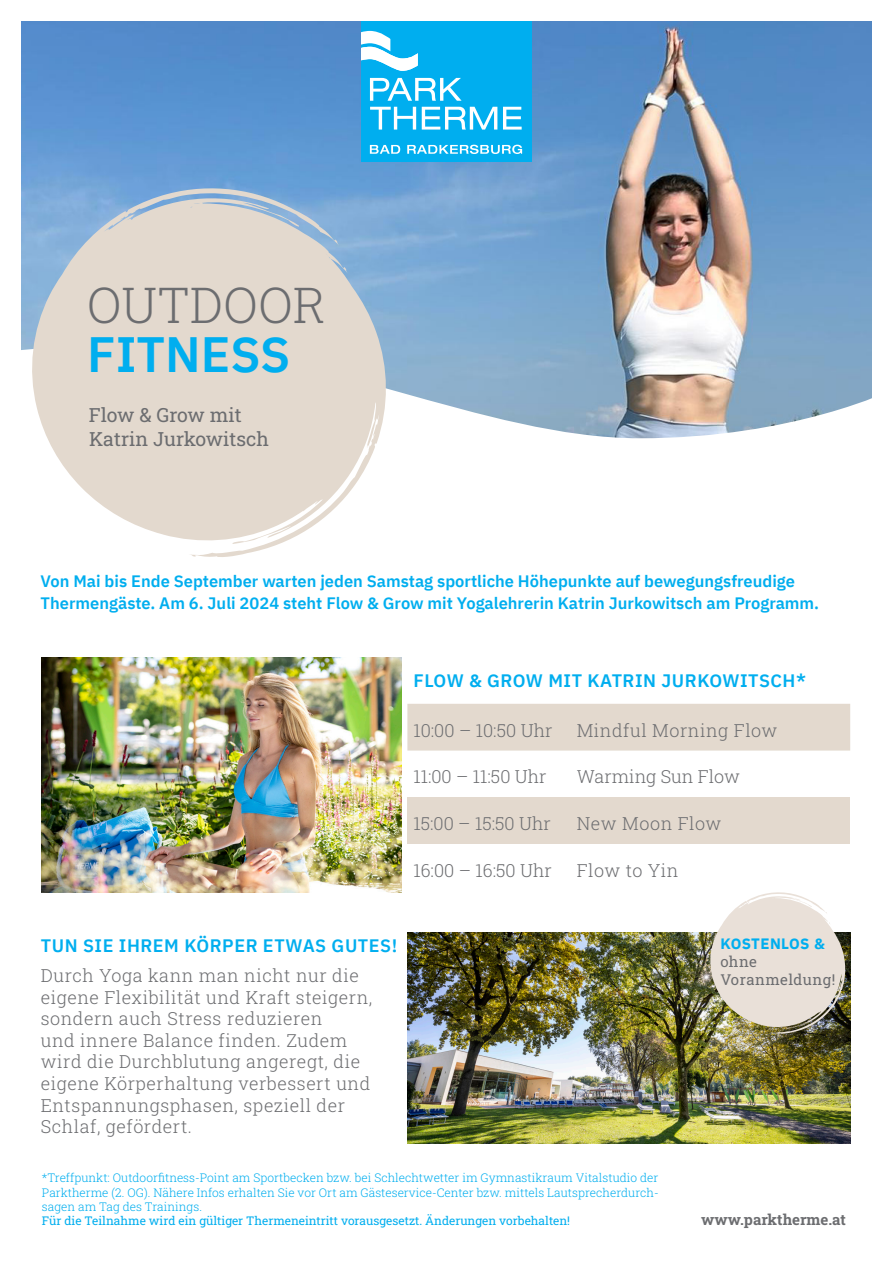
<style>
.page{position:relative;width:893px;height:1263px;background:#fff}
.page>*{position:absolute;margin:0;border:0;box-sizing:border-box;transform-origin:0 0}
.Headline_Grau{font:300 49.5px "Roboto Slab";color:#6c6d70}
.Headline_Blau{font:600 49.5px "IBM Plex Sans";color:#00aeef}
.Subheadline_Grau{font:19.5px/24px "Roboto Slab";color:#6c6d70}
.t1{font:300 18px/21.6px "Roboto Slab";letter-spacing:.03em;color:#6c6d70}
.t2{font:300 18px "Roboto Slab";color:#6c6d70}
.t3{font:600 18px "IBM Plex Sans";letter-spacing:.03em;color:#00aeef}
.Einleitungstext_lang_Blau{font:600 16.5px/22.5px "IBM Plex Sans";color:#00aeef}
.t4{font:700 15px "Roboto Slab";color:#6c6d70}
.t5{font:15px/18px "Roboto Slab";letter-spacing:.03em;color:#6c6d70}
.t6{font:700 15px "IBM Plex Sans";letter-spacing:.025em;color:#00aeef}
.t7{font:300 12px/14.4px "Roboto Slab";color:#00aeef}
.s1{font-weight:400}
</style>
<div class="page">
<img style="left:21px;top:21px;width:851px;height:323px">
<div style="left:361px;top:21px;width:170px;height:141px;background:#00aeef"></div>
<svg style="left:361px;top:31px;width:57px;height:40px"></svg>
<svg style="left:370px;top:145px;width:152px;height:9px"></svg>
<svg style="left:370px;top:78px;width:92px;height:23px"></svg>
<svg style="left:370px;top:107px;width:152px;height:23px"></svg>
<svg style="left:21px;top:344px;width:851px;height:95px"></svg>
<svg style="left:32px;top:188px;width:354px;height:369px;background:#d9d8d6"></svg>
<img style="left:407px;top:933px;width:443px;height:211px">
<img style="left:42px;top:657px;width:359px;height:235px">
<img style="left:710px;top:892px;width:136px;height:142px">
<div style="left:407px;top:704px;width:443px;height:46px;background:#e3d9ce"></div>
<div style="left:407px;top:797px;width:164px;height:47px;background:#e3d9ce"></div>
<div style="left:571px;top:797px;width:279px;height:47px;background:#e3d9ce"></div>
<p class="Headline_Grau" style="left:87px;top:271px;width:240px">OUTDOOR</p>
<p class="Headline_Blau" style="left:87px;top:316px;width:205px">FITNESS</p>
<p class="Subheadline_Grau" style="left:89px;top:402px;width:181px">Flow &amp; Grow mit<br>Katrin Jurkowitsch</p>
<p class="Einleitungstext_lang_Blau" style="left:41px;top:568px;width:780px">Von Mai bis Ende September warten jeden Samstag sportliche Höhepunkte auf bewegungsfreudige<br>Thermengäste. Am 6. Juli 2024 steht Flow &amp; Grow mit Yogalehrerin Katrin Jurkowitsch am Programm.</p>
<p class="t3" style="left:413px;top:667px;width:394px">FLOW &amp; GROW MIT KATRIN JURKOWITSCH*</p>
<p class="t2" style="left:413px;top:718px;width:140px">10:00 – 10:50 Uhr</p>
<p class="t1" style="left:577px;top:719px;width:202px">Mindful Morning Flow</p>
<p class="t2" style="left:413px;top:764px;width:135px">11:00 – 11:50 Uhr</p>
<p class="t2" style="left:577px;top:764px;width:165px">Warming Sun Flow</p>
<p class="t2" style="left:413px;top:811px;width:139px">15:00 – 15:50 Uhr</p>
<p class="t1" style="left:577px;top:812px;width:146px">New Moon Flow</p>
<p class="t2" style="left:413px;top:858px;width:140px">16:00 – 16:50 Uhr</p>
<p class="t1" style="left:577px;top:859px;width:103px">Flow to Yin</p>
<p class="t3" style="left:41px;top:931px;width:358px">TUN SIE IHREM KÖRPER ETWAS GUTES!</p>
<p class="t1" style="left:41px;top:964px;width:333px">Durch Yoga kann man nicht nur die eigene Flexibilität und Kraft steigern, sondern auch Stress reduzieren<br>und innere Balance finden. Zudem wird die Durchblutung angeregt, die eigene Körperhaltung verbessert und Entspannungsphasen, speziell der Schlaf, gefördert.</p>
<p class="t6" style="left:720px;top:932px;width:106px">KOSTENLOS &amp;</p>
<p class="t5" style="left:720px;top:952px;width:116px">ohne<br>Voranmeldung!</p>
<p class="t7" style="left:42px;top:1170px;width:618px">*Treffpunkt: Outdoorfitness-Point am Sportbecken bzw. bei Schlechtwetter im Gymnastikraum Vitalstudio der Parktherme (2. OG). Nähere Infos erhalten Sie vor Ort am Gästeservice-Center bzw. mittels Lautsprecherdurch&shy;sagen am Tag des Trainings.<br><span class="s1">Für die Teilnahme wird ein gültiger Thermeneintritt vorausgesetzt. Änderungen vorbehalten!</span></p>
<p class="t4" style="left:701px;top:1209px;width:146px">www.parktherme.at</p>
</div>
